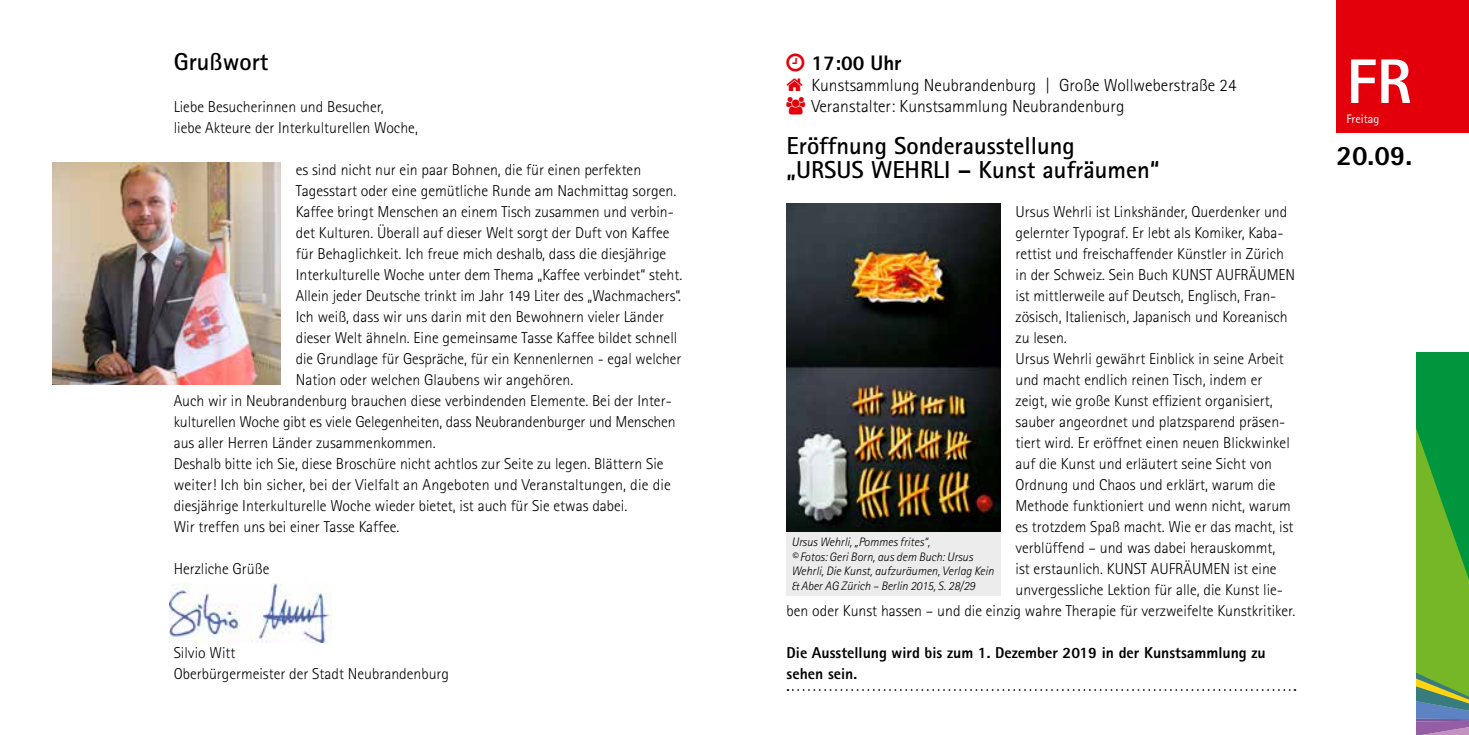
<style>
.page{position:relative;width:1469px;height:735px;background:#fff}
.page>*{position:absolute;margin:0;border:0;box-sizing:border-box;transform-origin:0 0}
.t1{font:800 63px "Rotis Sans Serif";color:#fff}
.t2{font:800 28px "Rotis Sans Serif";color:#000}
.t3{font:700 24.5px/24.5px "Rotis Sans Serif";color:#000}
.t4{font:800 21px "Rotis Sans Serif";color:#000}
.t5{font:300 17.5px/21px "Rotis Sans Serif";color:#000}
.t6{font:300 15.75px/21px "Rotis Sans Serif";color:#000}
.t7{font:800 15.75px/21px "Rotis Sans Serif";color:#000}
.t8{font:italic 300 12.25px/14.7px "Rotis Sans Serif";color:#000}
.t9{font:12.25px "Rotis Sans Serif";color:#fff}
</style>
<div class="page">
<div style="left:1336px;top:0;width:132px;height:132px;background:#e3000b"></div>
<svg style="left:787px;top:689px;width:508px;height:1px"></svg>
<img style="left:786px;top:203px;width:214px;height:328px">
<img style="left:52px;top:162px;width:229px;height:222px">
<img style="left:170px;top:583px;width:162px;height:58px">
<div style="left:786px;top:531px;width:214px;height:63px;background:#ececec"></div>
<svg style="left:1416px;top:352px;width:52px;height:382px;background:#48a33d"></svg>
<h3 class="t3" style="left:174px;top:48px;width:96px">Grußwort</h3>
<p class="t6" style="left:174px;top:96px;width:246px">Liebe Besucherinnen und Besucher,<br>liebe Akteure der Interkulturellen Woche,</p>
<p class="t6" style="left:296px;top:159px;width:347px">es sind nicht nur ein paar Bohnen, die für einen perfekten</p>
<p class="t6" style="left:296px;top:180px;width:382px">Tagesstart oder eine gemütliche Runde am Nachmittag sorgen.</p>
<p class="t6" style="left:296px;top:201px;width:379px">Kaffee bringt Menschen an einem Tisch zusammen und verbin-</p>
<p class="t6" style="left:296px;top:222px;width:375px">det Kulturen. Überall auf dieser Welt sorgt der Duft von Kaffee</p>
<p class="t6" style="left:296px;top:243px;width:372px">für Behaglichkeit. Ich freue mich deshalb, dass die diesjährige</p>
<p class="t6" style="left:296px;top:264px;width:388px">Interkulturelle Woche unter dem Thema „Kaffee verbindet“ steht.</p>
<p class="t6" style="left:296px;top:285px;width:387px">Allein jeder Deutsche trinkt im Jahr 149 Liter des „Wachmachers“.</p>
<p class="t6" style="left:296px;top:306px;width:370px">Ich weiß, dass wir uns darin mit den Bewohnern vieler Länder</p>
<p class="t6" style="left:296px;top:327px;width:383px">dieser Welt ähneln. Eine gemeinsame Tasse Kaffee bildet schnell</p>
<p class="t6" style="left:296px;top:348px;width:387px">die Grundlage für Gespräche, für ein Kennenlernen - egal welcher</p>
<p class="t6" style="left:296px;top:369px;width:279px">Nation oder welchen Glaubens wir angehören.</p>
<p class="t6" style="left:174px;top:390px;width:499px">Auch wir in Neubrandenburg brauchen diese verbindenden Elemente. Bei der Inter-</p>
<p class="t6" style="left:174px;top:411px;width:503px">kulturellen Woche gibt es viele Gelegenheiten, dass Neubrandenburger und Menschen</p>
<p class="t6" style="left:174px;top:432px;width:263px">aus aller Herren Länder zusammenkommen.</p>
<p class="t6" style="left:174px;top:453px;width:491px">Deshalb bitte ich Sie, diese Broschüre nicht achtlos zur Seite zu legen. Blättern Sie</p>
<p class="t6" style="left:174px;top:474px;width:499px">weiter! Ich bin sicher, bei der Vielfalt an Angeboten und Veranstaltungen, die die</p>
<p class="t6" style="left:174px;top:495px;width:455px">diesjährige Interkulturelle Woche wieder bietet, ist auch für Sie etwas dabei.</p>
<p class="t6" style="left:174px;top:516px;width:227px">Wir treffen uns bei einer Tasse Kaffee.</p>
<p class="t6" style="left:174px;top:558px;width:97px">Herzliche Grüße</p>
<p class="t6" style="left:174px;top:642px;width:277px">Silvio Witt<br>Oberbürgermeister der Stadt Neubrandenburg</p>
<h3 class="t4" style="left:811px;top:49px;width:92px">17:00 Uhr</h3>
<p class="t5" style="left:811px;top:74px;width:426px">Kunstsammlung Neubrandenburg | Große Wollweberstraße 24<br>Veranstalter: Kunstsammlung Neubrandenburg</p>
<h3 class="t3" style="left:786px;top:132px;width:374px">Eröffnung Sonderausstellung<br>„URSUS WEHRLI – Kunst aufräumen“</h3>
<p class="t6" style="left:1015px;top:201px;width:273px">Ursus Wehrli ist Linkshänder, Querdenker und</p>
<p class="t6" style="left:1015px;top:222px;width:269px">gelernter Typograf. Er lebt als Komiker, Kaba-</p>
<p class="t6" style="left:1015px;top:243px;width:270px">rettist und freischaffender Künstler in Zürich</p>
<p class="t6" style="left:1015px;top:264px;width:281px">in der Schweiz. Sein Buch KUNST AUFRÄUMEN</p>
<p class="t6" style="left:1015px;top:285px;width:262px">ist mittlerweile auf Deutsch, Englisch, Fran-</p>
<p class="t6" style="left:1015px;top:306px;width:274px">zösisch, Italienisch, Japanisch und Koreanisch</p>
<p class="t6" style="left:1015px;top:327px;width:53px">zu lesen.</p>
<p class="t6" style="left:1015px;top:348px;width:270px">Ursus Wehrli gewährt Einblick in seine Arbeit</p>
<p class="t6" style="left:1015px;top:369px;width:248px">und macht endlich reinen Tisch, indem er</p>
<p class="t6" style="left:1015px;top:390px;width:258px">zeigt, wie große Kunst effizient organisiert,</p>
<p class="t6" style="left:1015px;top:411px;width:271px">sauber angeordnet und platzsparend präsen-</p>
<p class="t6" style="left:1015px;top:432px;width:276px">tiert wird. Er eröffnet einen neuen Blickwinkel</p>
<p class="t6" style="left:1015px;top:453px;width:258px">auf die Kunst und erläutert seine Sicht von</p>
<p class="t6" style="left:1015px;top:474px;width:261px">Ordnung und Chaos und erklärt, warum die</p>
<p class="t6" style="left:1015px;top:495px;width:277px">Methode funktioniert und wenn nicht, warum</p>
<p class="t6" style="left:1015px;top:516px;width:279px">es trotzdem Spaß macht. Wie er das macht, ist</p>
<p class="t6" style="left:1015px;top:537px;width:261px">verblüffend – und was dabei herauskommt,</p>
<p class="t6" style="left:1015px;top:558px;width:263px">ist erstaunlich. KUNST AUFRÄUMEN ist eine</p>
<p class="t6" style="left:1015px;top:579px;width:269px">unvergessliche Lektion für alle, die Kunst lie-</p>
<p class="t6" style="left:786px;top:600px;width:510px">ben oder Kunst hassen – und die einzig wahre Therapie für verzweifelte Kunstkritiker.</p>
<p class="t7" style="left:786px;top:641px;width:480px">Die Ausstellung wird bis zum 1. Dezember 2019 in der Kunstsammlung zu sehen sein.</p>
<p class="t8" style="left:791px;top:534px;width:204px">Ursus Wehrli, „Pommes frites“,<br>© Fotos: Geri Born, aus dem Buch: Ursus Wehrli, Die Kunst, aufzuräumen, Verlag Kein &amp; Aber AG Zürich – Berlin 2015, S. 28/29</p>
<h1 class="t1" style="left:1346px;top:41px;width:67px">FR</h1>
<p class="t9" style="left:1346px;top:111px;width:35px">Freitag</p>
<h2 class="t2" style="left:1336px;top:137px;width:77px">20.09.</h2>
</div>
